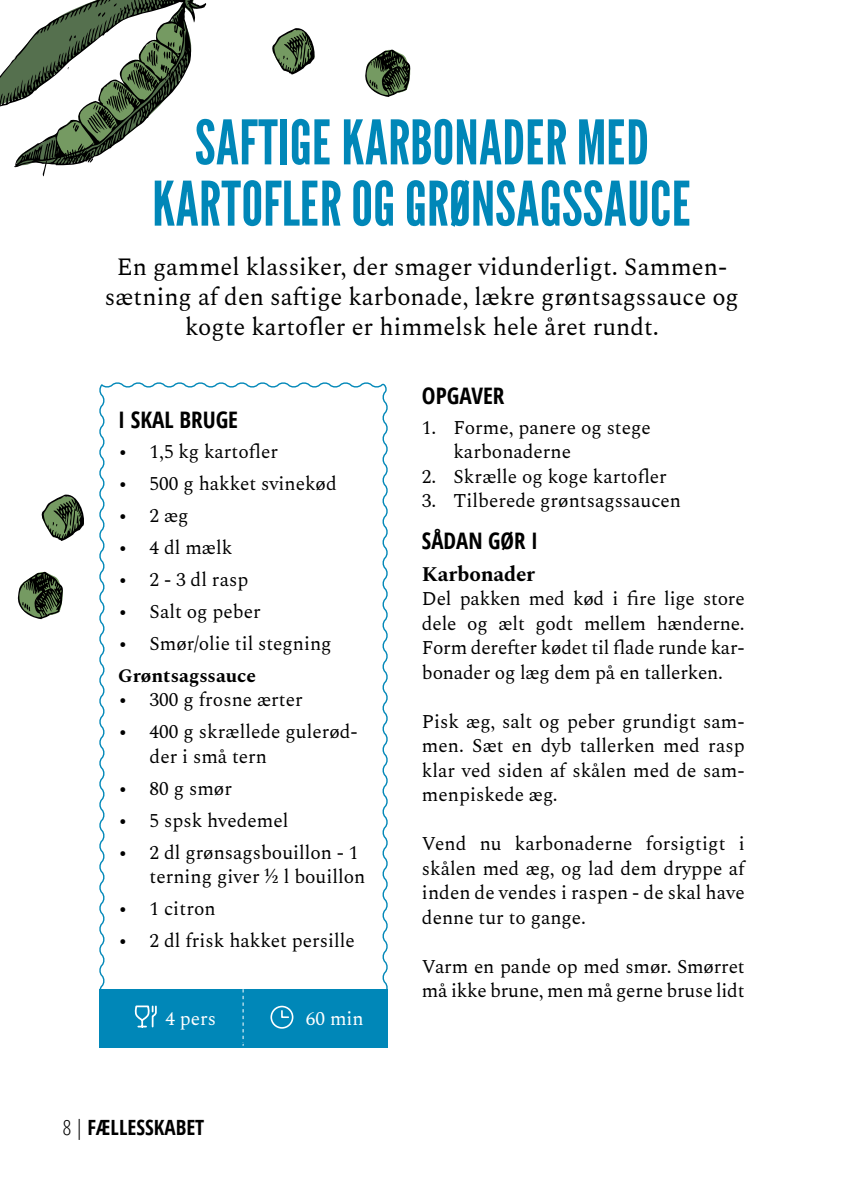
<style>
.page{position:relative;width:844px;height:1191px;background:#fff}
.page>*{position:absolute;margin:0;border:0;box-sizing:border-box;transform-origin:0 0}
.t1{font:61.25px/61.2px "League Gothic";color:#0087b8;text-align:center}
.t2{font:24.5px/29.8px "Spectral";color:#000;text-align:center}
.t3{font:700 condensed 22.75px "Open Sans";color:#000}
.t4{font:700 condensed 21px "Open Sans";color:#000}
.t5{font:700 21px "Spectral";letter-spacing:-.01em;color:#000}
.t6{font:19.25px/24.5px "Spectral";color:#000}
.t7{font:700 19.25px "Spectral";color:#000}
.t8{font:19.25px "Spectral";color:#fff}
.s1{font-weight:300}
</style>
<div class="page">
<svg style="left:17px;top:571px;width:46px;height:48px"></svg>
<svg style="left:365px;top:49px;width:46px;height:48px"></svg>
<svg style="left:0;top:0;width:207px;height:176px"></svg>
<svg style="left:272px;top:28px;width:43px;height:47px"></svg>
<svg style="left:41px;top:494px;width:43px;height:47px"></svg>
<svg style="left:99px;top:382px;width:289px;height:666px"></svg>
<svg style="left:269px;top:1005px;width:25px;height:24px"></svg>
<svg style="left:134px;top:1004px;width:24px;height:24px"></svg>
<h1 class="t1" style="left:152px;top:109px;width:541px">SAFTIGE KARBONADER MED<br>KARTOFLER OG GRØNSAGSSAUCE</h1>
<p class="t2" style="left:105px;top:250px;width:635px">En gammel klassiker, der smager vidunderligt. Sammen&shy;sætning af den saftige karbonade, lækre grøntsagssauce og kogte kartofler er himmelsk hele året rundt.</p>
<p class="t3" style="left:118px;top:404px;width:121px">I SKAL BRUGE</p>
<p class="t6" style="left:118px;top:438px;width:161px">• 1,5 kg kartofler</p>
<p class="t6" style="left:118px;top:470px;width:220px">• 500 g hakket svinekød</p>
<p class="t6" style="left:118px;top:502px;width:72px">• 2 æg</p>
<p class="t6" style="left:118px;top:534px;width:116px">• 4 dl mælk</p>
<p class="t6" style="left:118px;top:566px;width:132px">• 2 - 3 dl rasp</p>
<p class="t6" style="left:118px;top:598px;width:144px">• Salt og peber</p>
<p class="t6" style="left:118px;top:629px;width:215px">• Smør/olie til stegning</p>
<p class="t7" style="left:118px;top:661px;width:139px">Grøntsagssauce</p>
<p class="t6" style="left:118px;top:686px;width:186px">• 300 g frosne ærter</p>
<p class="t6" style="left:150px;top:718px;width:210px;text-indent:-31px">• 400 g skrællede gulerød&shy;der i små tern</p>
<p class="t6" style="left:118px;top:774px;width:115px">• 80 g smør</p>
<p class="t6" style="left:118px;top:806px;width:172px">• 5 spsk hvedemel</p>
<p class="t6" style="left:150px;top:838px;width:217px;text-indent:-31px">• 2 dl grønsagsbouillon - 1 terning giver ½ l bouillon</p>
<p class="t6" style="left:118px;top:895px;width:99px">• 1 citron</p>
<p class="t6" style="left:118px;top:927px;width:238px">• 2 dl frisk hakket persille</p>
<p class="t8" style="left:165px;top:1004px;width:52px">4 pers</p>
<p class="t8" style="left:306px;top:1004px;width:59px">60 min</p>
<p class="t4" style="left:63px;top:1113px;width:143px"><span class="s1">8 |</span> FÆLLESSKABET</p>
<p class="t3" style="left:422px;top:380px;width:84px">OPGAVER</p>
<p class="t6" style="left:453px;top:413px;width:199px;text-indent:-31px">1. Forme, panere og stege karbonaderne</p>
<p class="t6" style="left:422px;top:462px;width:246px">2. Skrælle og koge kartofler</p>
<p class="t6" style="left:422px;top:487px;width:260px">3. Tilberede grøntsagssaucen</p>
<p class="t3" style="left:422px;top:525px;width:117px">SÅDAN GØR I</p>
<p class="t5" style="left:422px;top:558px;width:115px">Karbonader</p>
<p class="t6" style="left:422px;top:585px;width:324px;text-align:justify">Del pakken med kød i fire lige store dele og ælt godt mellem hænderne.<br>Form derefter kødet til flade runde kar&shy;bonader og læg dem på en tallerken.</p>
<p class="t6" style="left:422px;top:707px;width:324px;text-align:justify">Pisk æg, salt og peber grundigt sam&shy;men. Sæt en dyb tallerken med rasp klar ved siden af skålen med de sam&shy;menpiskede æg.</p>
<p class="t6" style="left:422px;top:830px;width:324px;text-align:justify">Vend nu karbonaderne forsigtigt i skålen med æg, og lad dem dryppe af inden de vendes i raspen - de skal have denne tur to gange.</p>
<p class="t6" style="left:422px;top:952px;width:324px">Varm en pande op med smør. Smørret må ikke brune, men må gerne bruse lidt</p>
</div>
